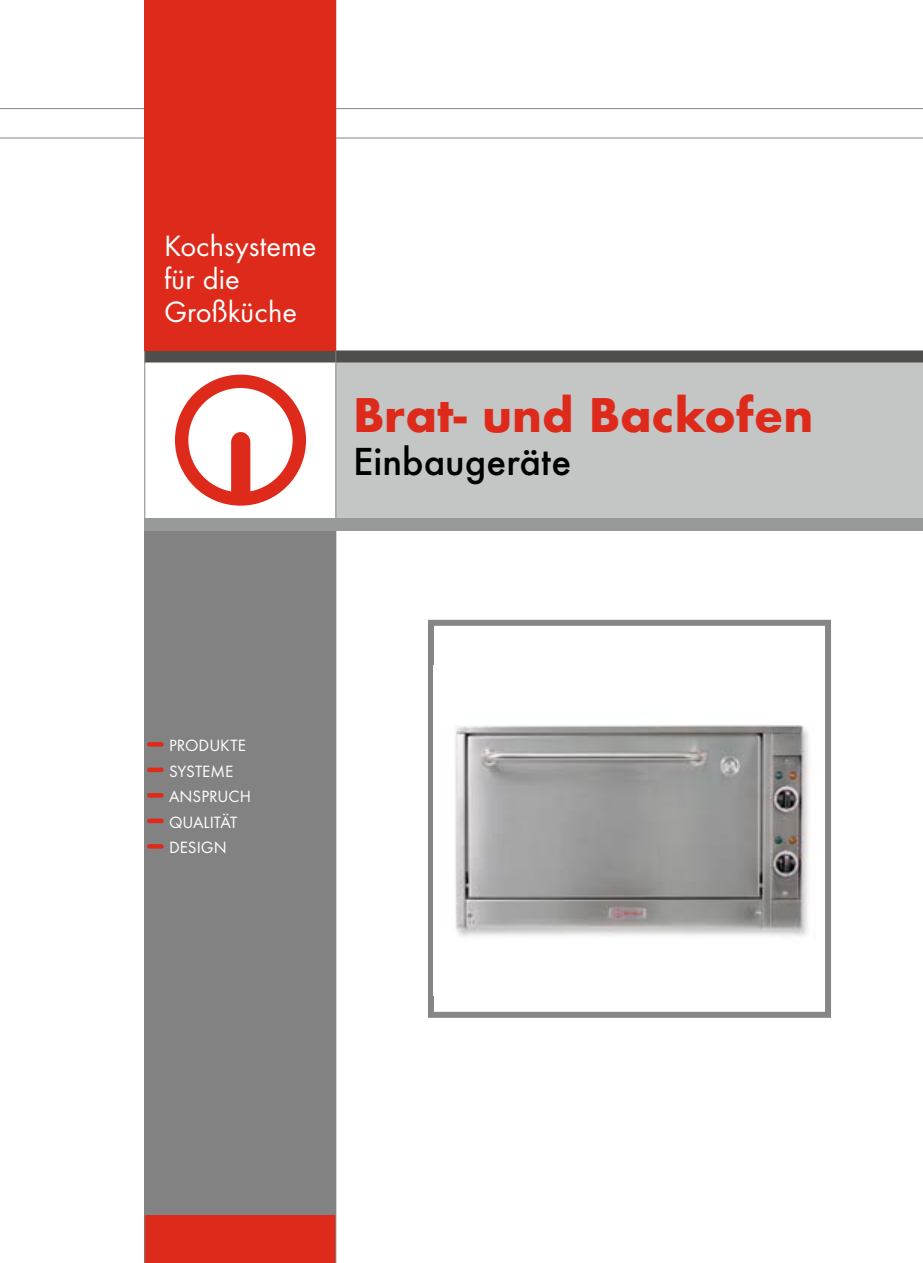
<style>
.page{position:relative;width:923px;height:1263px;background:#fff}
.page>*{position:absolute;margin:0;border:0;box-sizing:border-box;transform-origin:0 0}
.t1{font:700 45px "Futura ND";color:#dd2a1b}
.t2{font:500 36px "Futura ND";color:#000}
.t3{font:27px/33px "Futura ND";color:#fff}
.t4{font:15px/25.5px "Futura ND";color:#fff}
</style>
<div class="page">
<div style="left:336px;top:354px;width:587px;height:168px;background:#c4c5c5"></div>
<div style="left:175px;top:375px;width:131px;height:131px;border:13px solid #dd2a1b;border-radius:50%"></div>
<svg style="left:231px;top:432px;width:19px;height:70px"></svg>
<div style="left:145px;top:529px;width:191px;height:686px;background:#818281"></div>
<div style="left:145px;top:1215px;width:191px;height:48px;background:#dd2a1b"></div>
<div style="left:145px;top:350px;width:778px;height:12px;background:#4e4e4d"></div>
<hr style="left:144px;top:0;width:1px;height:1263px;background:#818281">
<hr style="left:335px;top:0;width:1px;height:1263px;background:#818281">
<div style="left:145px;top:518px;width:778px;height:12px;background:#989999"></div>
<svg style="left:0;top:108px;width:923px;height:30px"></svg>
<div style="left:428px;top:620px;width:403px;height:398px;border:6px solid #868686"></div>
<div style="left:147px;top:742px;width:17px;height:5px;background:#dd2a1b;border-radius:2px"></div>
<hr style="left:147px;top:768px;width:17px;height:4px;background:#dd2a1b;border-radius:2px">
<div style="left:147px;top:793px;width:17px;height:5px;background:#dd2a1b;border-radius:2px"></div>
<hr style="left:147px;top:819px;width:17px;height:4px;background:#dd2a1b;border-radius:2px">
<div style="left:147px;top:844px;width:17px;height:5px;background:#dd2a1b;border-radius:2px"></div>
<div style="left:145px;top:0;width:191px;height:351px;background:#dd2a1b"></div>
<img style="left:434px;top:666px;width:377px;height:329px">
<h3 class="t3" style="left:164px;top:228px;width:154px">Kochsysteme für die<br>Großküche</h3>
<h1 class="t1" style="left:353px;top:384px;width:462px">Brat- und Backofen</h1>
<h2 class="t2" style="left:353px;top:437px;width:220px">Einbaugeräte</h2>
<p class="t4" style="left:169px;top:732px;width:83px">PRODUKTE<br>SYSTEME<br>ANSPRUCH<br>QUALITÄT<br>DESIGN</p>
</div>
